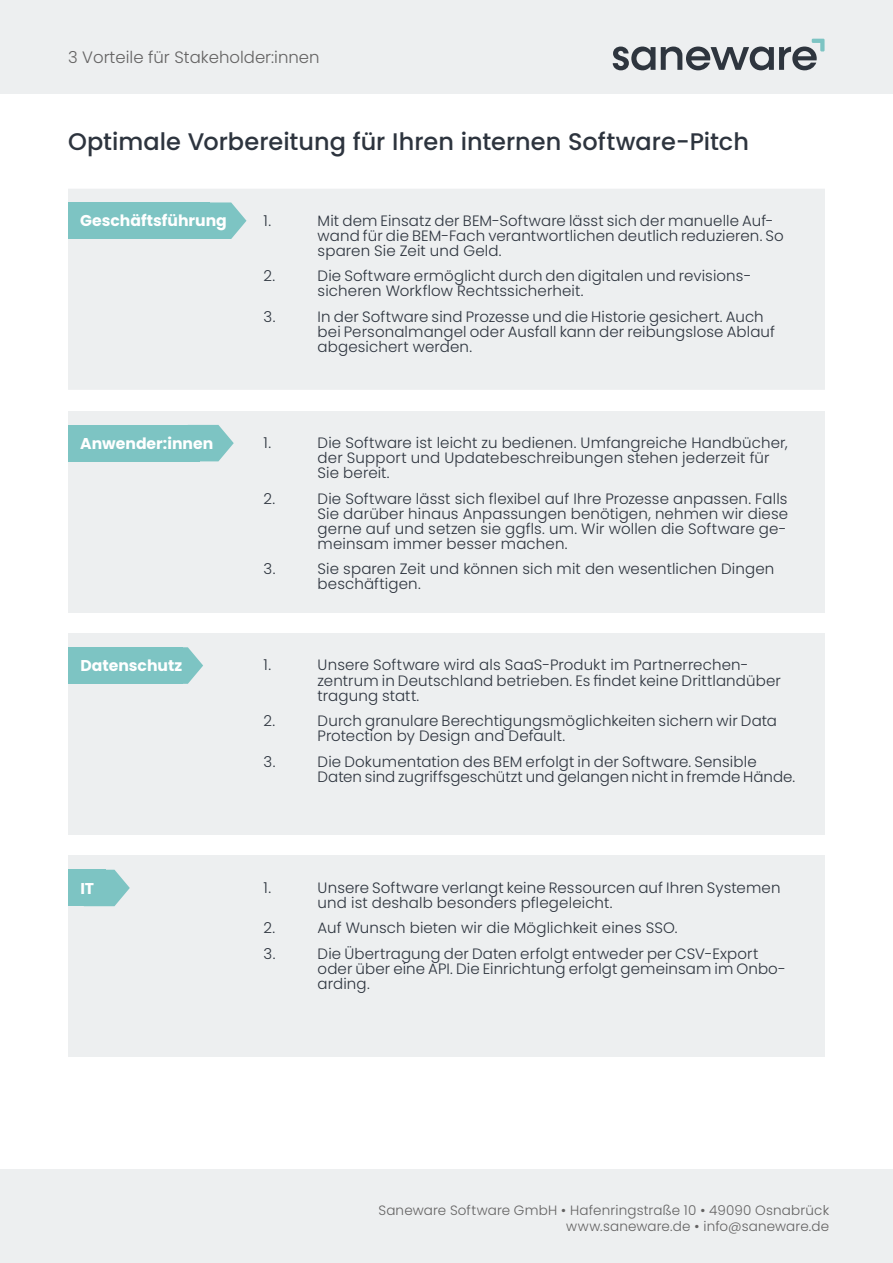
<style>
.page{position:relative;width:893px;height:1263px;background:#fff}
.page>*{position:absolute;margin:0;border:0;box-sizing:border-box;transform-origin:0 0}
.t1{font:500 24px "Poppins";color:#2d343e}
.t2{font:300 16.5px "Poppins";color:#646363}
.t3{font:700 15.6px "Poppins";color:#fff}
.t4{font:300 15px/15px "Poppins";letter-spacing:.01em;color:#2d343e}
.t5{font:300 13.5px/16.2px "Poppins";letter-spacing:.01em;color:#646363;text-align:right}
.s1{font-weight:400}
</style>
<div class="page">
<div style="left:0;top:0;width:893px;height:94px;background:#edeff0"></div>
<svg style="left:613px;top:47px;width:42px;height:23px"></svg>
<svg style="left:661px;top:39px;width:163px;height:31px"></svg>
<div style="left:68px;top:189px;width:757px;height:201px;background:#edeff0"></div>
<div style="left:68px;top:856px;width:757px;height:201px;background:#edeff0"></div>
<div style="left:68px;top:633px;width:757px;height:202px;background:#edeff0"></div>
<div style="left:68px;top:411px;width:757px;height:201px;background:#edeff0"></div>
<div style="left:0;top:1169px;width:893px;height:94px;background:#edeff0"></div>
<div style="left:68px;top:647px;width:115px;height:37px;background:#7dc4c3"></div>
<svg style="left:183px;top:647px;width:20px;height:37px"></svg>
<div style="left:68px;top:425px;width:132px;height:36px;background:#7dc4c3"></div>
<svg style="left:200px;top:425px;width:34px;height:36px"></svg>
<div style="left:68px;top:870px;width:37px;height:36px;background:#7dc4c3"></div>
<svg style="left:105px;top:870px;width:25px;height:36px"></svg>
<div style="left:68px;top:202px;width:141px;height:37px;background:#7dc4c3"></div>
<svg style="left:209px;top:202px;width:37px;height:37px"></svg>
<p class="t2" style="left:68px;top:48px;width:253px">3 Vorteile für Stakeholder:innen</p>
<h1 class="t1" style="left:68px;top:128px;width:682px">Optimale Vorbereitung für Ihren internen Software-Pitch</h1>
<p class="t3" style="left:80px;top:212px;width:148px">Geschäftsführung</p>
<p class="t4" style="left:264px;top:213px;width:9px">1.</p>
<p class="t4" style="left:318px;top:213px;width:468px">Mit dem Einsatz der BEM-Software lässt sich der manuelle Auf&shy;wand für die BEM-Fach verantwortlichen deutlich reduzieren. So sparen Sie Zeit und Geld.</p>
<p class="t4" style="left:264px;top:268px;width:13px">2.</p>
<p class="t4" style="left:318px;top:268px;width:435px">Die Software ermöglicht durch den digitalen und revisions&shy;sicheren Workflow Rechtssicherheit.</p>
<p class="t4" style="left:264px;top:309px;width:13px">3.</p>
<p class="t4" style="left:318px;top:309px;width:459px">In der Software sind Prozesse und die Historie gesichert. Auch bei Personalmangel oder Ausfall kann der reibungslose Ablauf abgesichert werden.</p>
<p class="t3" style="left:80px;top:434px;width:135px">Anwender:innen</p>
<p class="t4" style="left:264px;top:435px;width:9px">1.</p>
<p class="t4" style="left:318px;top:435px;width:471px">Die Software ist leicht zu bedienen. Umfangreiche Handbücher, der Support und Updatebeschreibungen stehen jederzeit für<br>Sie bereit.</p>
<p class="t4" style="left:264px;top:491px;width:13px">2.</p>
<p class="t4" style="left:318px;top:491px;width:472px;text-align:justify">Die Software lässt sich flexibel auf Ihre Prozesse anpassen. Falls Sie darüber hinaus Anpassungen benötigen, nehmen wir diese gerne auf und setzen sie ggfls. um. Wir wollen die Software ge&shy;meinsam immer besser machen.</p>
<p class="t4" style="left:264px;top:561px;width:13px">3.</p>
<p class="t4" style="left:318px;top:561px;width:458px">Sie sparen Zeit und können sich mit den wesentlichen Dingen beschäftigen.</p>
<p class="t3" style="left:80px;top:657px;width:103px">Datenschutz</p>
<p class="t4" style="left:264px;top:658px;width:9px">1.</p>
<p class="t4" style="left:318px;top:658px;width:465px">Unsere Software wird als SaaS-Produkt im Partnerrechen&shy;zentrum in Deutschland betrieben. Es findet keine Drittlandüber tragung statt.</p>
<p class="t4" style="left:264px;top:713px;width:13px">2.</p>
<p class="t4" style="left:318px;top:713px;width:461px">Durch granulare Berechtigungsmöglichkeiten sichern wir Data<br>Protection by Design and Default.</p>
<p class="t4" style="left:264px;top:754px;width:13px">3.</p>
<p class="t4" style="left:318px;top:754px;width:479px">Die Dokumentation des BEM erfolgt in der Software. Sensible<br>Daten sind zugriffsgeschützt und gelangen nicht in fremde Hände.</p>
<p class="t3" style="left:80px;top:879px;width:15px">IT</p>
<p class="t4" style="left:264px;top:880px;width:9px">1.</p>
<p class="t4" style="left:318px;top:880px;width:464px">Unsere Software verlangt keine Ressourcen auf Ihren Systemen und ist deshalb besonders pflegeleicht.</p>
<p class="t4" style="left:264px;top:921px;width:13px">2.</p>
<p class="t4" style="left:318px;top:921px;width:361px">Auf Wunsch bieten wir die Möglichkeit eines SSO.</p>
<p class="t4" style="left:264px;top:946px;width:13px">3.</p>
<p class="t4" style="left:318px;top:946px;width:470px">Die Übertragung der Daten erfolgt entweder per CSV-Export oder über eine API. Die Einrichtung erfolgt gemeinsam im Onbo&shy;arding.</p>
<p class="t5" style="left:378px;top:1202px;width:452px">Saneware Software GmbH <span class="s1">•</span> Hafenringstraße 10 <span class="s1">•</span> 49090 Osnabrück www.saneware.de <span class="s1">•</span> info@saneware.de</p>
</div>
